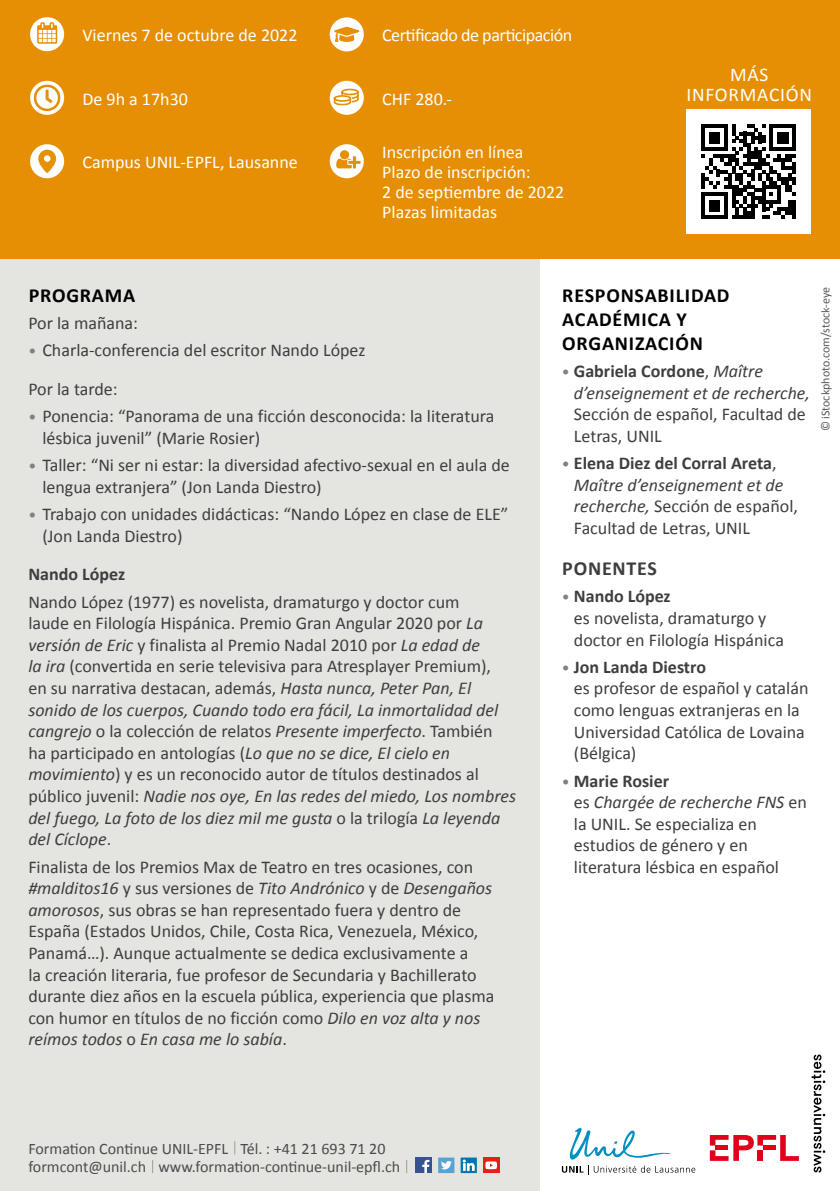
<style>
.page{position:relative;width:840px;height:1191px;background:#fff}
.page>*{position:absolute;margin:0;border:0;box-sizing:border-box;transform-origin:0 0}
.t1{font:700 20px/24px "Calibri";letter-spacing:.04em;color:#000}
.t2{font:700 20px "Calibri";letter-spacing:.04em;color:#3e3d40}
.t3{font:19.4px/20px "Calibri";letter-spacing:.04em;color:#fff;text-align:center}
.t4{font:18px/21.6px "Calibri";color:#3e3d40}
.t5{font:18px/20px "Calibri";color:#fff}
.t6{font:italic 18px/21.6px "Calibri";color:#3e3d40}
.t7{font:18px "Calibri";letter-spacing:-.025em;color:#fff}
.t8{font:700 18px "Calibri";color:#3e3d40}
.t9{font:16px/18.6px "Calibri";color:#4b4b4d}
.t10{font:12px "Calibri";color:#58585a}
.s1{font-size:16px;color:#808183}
.s2{font-style:italic}
.s3{font-style:normal;font-size:16px;color:#808183}
.s4{font-weight:700;font-style:normal}
.s5{font-style:normal}
.s6{font-weight:700}
</style>
<div class="page">
<div style="left:0;top:239px;width:539px;height:952px;background:#e4e5e0"></div>
<div style="left:0;top:0;width:839px;height:258px;background:#e68f04"></div>
<svg style="left:234px;top:1141px;width:1px;height:13px"></svg>
<svg style="left:152px;top:1160px;width:1px;height:13px"></svg>
<svg style="left:406px;top:1160px;width:1px;height:13px"></svg>
<div style="left:415px;top:1157px;width:16px;height:16px;background:#355390"></div>
<svg style="left:422px;top:1159px;width:7px;height:14px"></svg>
<div style="left:438px;top:1157px;width:16px;height:16px;background:#57a3d5"></div>
<svg style="left:441px;top:1161px;width:11px;height:8px"></svg>
<svg style="left:460px;top:1157px;width:16px;height:16px"></svg>
<svg style="left:462px;top:1159px;width:12px;height:11px"></svg>
<div style="left:483px;top:1157px;width:16px;height:16px;background:#e32119"></div>
<svg style="left:485px;top:1161px;width:11px;height:8px"></svg>
<svg style="left:561px;top:1128px;width:134px;height:47px"></svg>
<svg style="left:709px;top:1135px;width:89px;height:25px"></svg>
<div style="left:757px;top:1150px;width:5px;height:10px;background:#e2001a"></div>
<div style="left:762px;top:1145px;width:12px;height:5px;background:#e2001a"></div>
<svg style="left:811px;top:1054px;width:13px;height:118px"></svg>
<div style="left:30px;top:17px;width:34px;height:34px;background:#fff;border-radius:50%"></div>
<svg style="left:37px;top:22px;width:20px;height:22px"></svg>
<div style="left:30px;top:144px;width:34px;height:34px;background:#fff;border-radius:50%"></div>
<svg style="left:38px;top:150px;width:18px;height:23px"></svg>
<div style="left:44px;top:155px;width:6px;height:7px;background:#fff;border-radius:50%"></div>
<div style="left:329px;top:144px;width:34px;height:34px;background:#fff;border-radius:50%"></div>
<svg style="left:336px;top:150px;width:24px;height:18px"></svg>
<div style="left:686px;top:109px;width:124px;height:125px;background:#fff"></div>
<svg style="left:701px;top:124px;width:94px;height:95px"></svg>
<div style="left:329px;top:81px;width:34px;height:34px;background:#fff;border-radius:50%"></div>
<svg style="left:333px;top:88px;width:26px;height:18px"></svg>
<div style="left:329px;top:17px;width:34px;height:34px;background:#fff;border-radius:50%"></div>
<svg style="left:334px;top:27px;width:25px;height:15px"></svg>
<svg style="left:30px;top:81px;width:34px;height:34px"></svg>
<svg style="left:34px;top:84px;width:26px;height:27px"></svg>
<p class="t5" style="left:82px;top:24px;width:216px">Viernes 7 de octubre de 2022</p>
<p class="t7" style="left:382px;top:23px;width:192px">Certificado de participación</p>
<p class="t5" style="left:82px;top:88px;width:107px">De 9h a 17h30</p>
<p class="t5" style="left:382px;top:88px;width:71px">CHF 280.-</p>
<p class="t5" style="left:82px;top:151px;width:217px">Campus UNIL-EPFL, Lausanne</p>
<p class="t5" style="left:382px;top:141px;width:183px">Inscripción en línea<br>Plazo de inscripción:<br>2 de septiembre de 2022<br>Plazas limitadas</p>
<p class="t3" style="left:686px;top:64px;width:127px">MÁS<br>INFORMACIÓN</p>
<p class="t1" style="left:29px;top:282px;width:108px">PROGRAMA</p>
<p class="t4" style="left:28px;top:312px;width:111px">Por la mañana:</p>
<p class="t4" style="left:28px;top:330px;width:338px;line-height:38.6px"><span class="s1">•</span> Charla-conferencia del escritor Nando López<br>Por la tarde:</p>
<p class="t4" style="left:42px;top:405px;width:453px;text-indent:-14px"><span class="s1">•</span> Ponencia: “Panorama de una ficción desconocida: la literatura lésbica juvenil” (Marie Rosier)</p>
<p class="t4" style="left:42px;top:454px;width:468px;text-indent:-14px"><span class="s1">•</span> Taller: “Ni ser ni estar: la diversidad afectivo-sexual en el aula de lengua extranjera” (Jon Landa Diestro)</p>
<p class="t4" style="left:42px;top:503px;width:467px;text-indent:-14px"><span class="s1">•</span> Trabajo con unidades didácticas: “Nando López en clase de ELE” (Jon Landa Diestro)</p>
<p class="t8" style="left:28px;top:561px;width:98px">Nando López</p>
<p class="t4" style="left:28px;top:590px;width:489px">Nando López (1977) es novelista, dramaturgo y doctor cum<br>laude en Filología Hispánica. Premio Gran Angular 2020 por <span class="s2">La versión de Eric</span> y finalista al Premio Nadal 2010 por <span class="s2">La edad de<br>la ira</span> (convertida en serie televisiva para Atresplayer Premium),<br>en su narrativa destacan, además, <span class="s2">Hasta nunca, Peter Pan, El sonido de los cuerpos, Cuando todo era fácil, La inmortalidad del cangrejo</span> o la colección de relatos <span class="s2">Presente imperfecto</span>. También<br>ha participado en antologías (<span class="s2">Lo que no se dice, El cielo en movimiento</span>) y es un reconocido autor de títulos destinados al público juvenil: <span class="s2">Nadie nos oye, En las redes del miedo, Los nombres del fuego, La foto de los diez mil me gusta</span> o la trilogía <span class="s2">La leyenda del Cíclope</span>.</p>
<p class="t4" style="left:28px;top:855px;width:467px">Finalista de los Premios Max de Teatro en tres ocasiones, con <span class="s2">#malditos16</span> y sus versiones de <span class="s2">Tito Andrónico</span> y de <span class="s2">Desengaños amorosos</span>, sus obras se han representado fuera y dentro de España (Estados Unidos, Chile, Costa Rica, Venezuela, México, Panamá…). Aunque actualmente se dedica exclusivamente a<br>la creación literaria, fue profesor de Secundaria y Bachillerato durante diez años en la escuela pública, experiencia que plasma con humor en títulos de no ficción como <span class="s2">Dilo en voz alta y nos reímos todos</span> o <span class="s2">En casa me lo sabía</span>.</p>
<p class="t1" style="left:562px;top:282px;width:169px">RESPONSABILIDAD<br>ACADÉMICA Y<br>ORGANIZACIÓN</p>
<p class="t6" style="left:573px;top:359px;width:237px;text-indent:-12px"><span class="s3">•</span> <span class="s4">Gabriela Cordone</span><span class="s5">,</span> Maître d’enseignement et de recherche,</p>
<p class="t4" style="left:573px;top:403px;width:233px">Sección de español, Facultad de<br>Letras, UNIL</p>
<p class="t4" style="left:573px;top:452px;width:225px;text-indent:-12px"><span class="s1">•</span> <span class="s6">Elena Diez del Corral Areta</span>,<br><span class="s2">Maître d’enseignement et de recherche,</span> Sección de español,<br>Facultad de Letras, UNIL</p>
<p class="t2" style="left:562px;top:554px;width:96px">PONENTES</p>
<p class="t4" style="left:573px;top:585px;width:211px;text-indent:-12px"><span class="s1">•</span> <span class="s6">Nando López<br></span>es novelista, dramaturgo y doctor en Filología Hispánica</p>
<p class="t4" style="left:573px;top:655px;width:236px;text-indent:-12px"><span class="s1">•</span> <span class="s6">Jon Landa Diestro<br></span>es profesor de español y catalán como lenguas extranjeras en la<br>Universidad Católica de Lovaina (Bélgica)</p>
<p class="t4" style="left:573px;top:769px;width:234px;text-indent:-12px"><span class="s1">•</span> <span class="s6">Marie Rosier<br></span>es <span class="s2">Chargée de recherche FNS</span> en la UNIL. Se especializa en estudios de género y en literatura lésbica en español</p>
<p class="t10" style="left:816px;top:431px;width:146px;rotate:-90deg">© iStockphoto.com/stock-eye</p>
<p class="t9" style="left:28px;top:1138px;width:373px">Formation Continue UNIL-EPFL Tél. : +41 21 693 71 20 formcont@unil.ch www.formation-continue-unil-epfl.ch</p>
</div>
